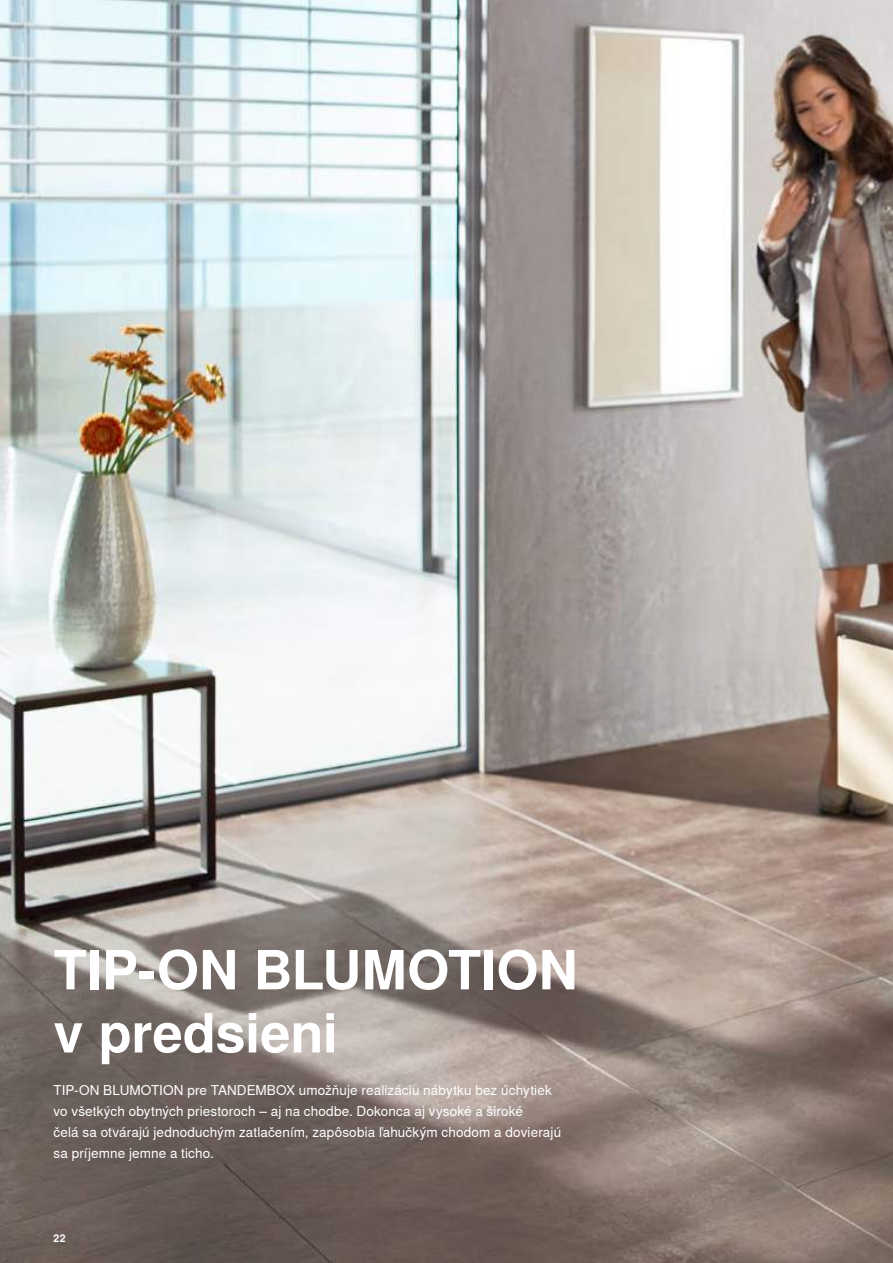
<style>
.page{position:relative;width:893px;height:1263px;background:#fff}
.page>*{position:absolute;margin:0;border:0;box-sizing:border-box;transform-origin:0 0}
.t1{font:700 54px/63.2px "Nimbus Sans Global";letter-spacing:-.005em;color:#fff}
.t2{font:13.5px/21px "Nimbus Sans Global";letter-spacing:.01em;color:#fff}
.t3{font:700 10.5px "Nimbus Sans Global";color:#fff}
</style>
<div class="page">
<img style="left:0;top:0;width:893px;height:1263px">
<h1 class="t1" style="left:54px;top:939px;width:526px">TIP-ON BLUMOTION v predsieni</h1>
<p class="t2" style="left:54px;top:1079px;width:509px">TIP-ON BLUMOTION pre TANDEMBOX umožňuje realizáciu nábytku bez úchytiek vo všetkých obytných priestoroch – aj na chodbe. Dokonca aj vysoké a široké<br>čelá sa otvárajú jednoduchým zatlačením, zapôsobia ľahučkým chodom a dovierajú sa príjemne jemne a ticho.</p>
<p class="t3" style="left:54px;top:1232px;width:13px">22</p>
</div>
